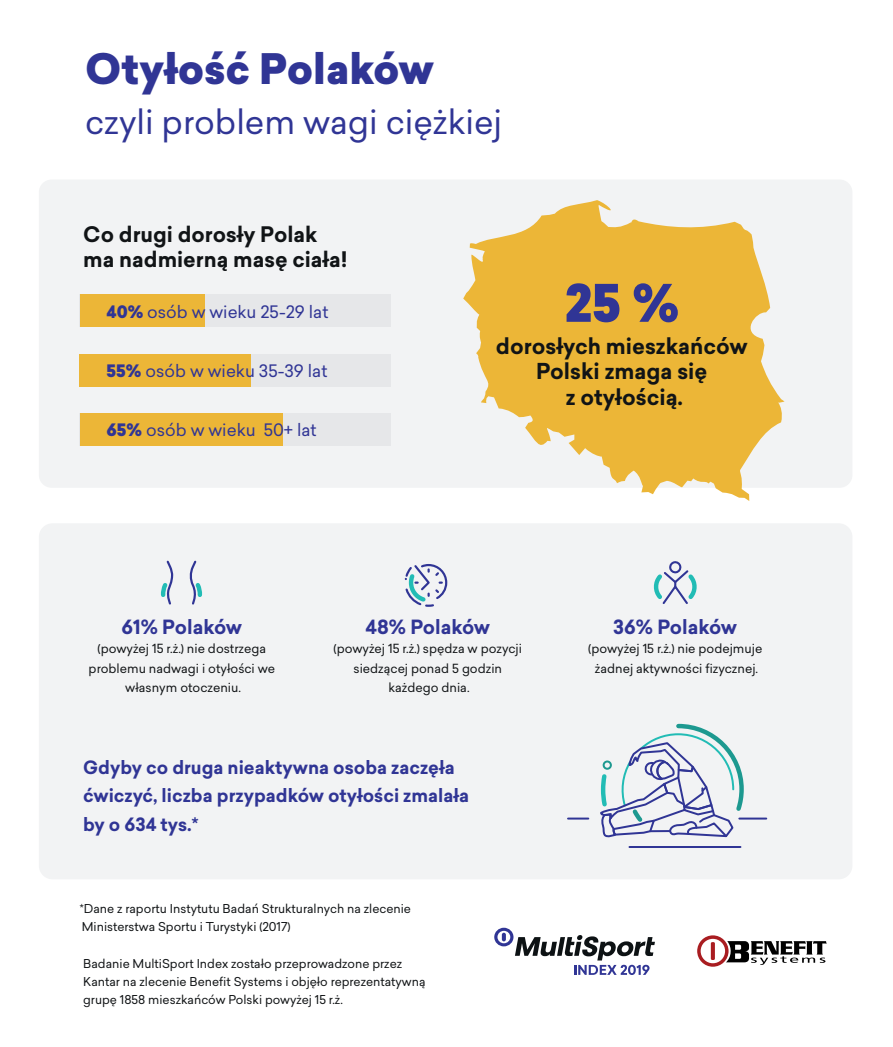
<style>
.page{position:relative;width:893px;height:1047px;background:#fff}
.page>*{position:absolute;margin:0;border:0;box-sizing:border-box;transform-origin:0 0}
.t1{font:900 50.7px "Sailec";color:#303595}
.t2{font:900 41.25px "Sailec";color:#303595}
.t3{font:33px "Sailec";color:#303595}
.t4{font:700 21.45px/25.8px "Sailec";color:#111416;text-align:center}
.t5{font:700 21px/25.2px "Sailec";color:#111416}
.t6{font:700 19.2px "Sailec";color:#303595}
.t7{font:700 18px/28.5px "Sailec";color:#303595}
.t8{font:16.8px "Sailec";color:#303595}
.t9{font:12.3px/19.5px "Sailec";color:#111416;text-align:center}
.t10{font:12px/18px "Sailec";color:#111416}
.s1{font-weight:900}
</style>
<div class="page">
<div style="left:39px;top:523px;width:813px;height:356px;background:#f2f3f4;border-radius:14px"></div>
<div style="left:39px;top:179px;width:813px;height:309px;background:#f2f3f4;border-radius:13px"></div>
<svg style="left:463px;top:200px;width:321px;height:301px;fill:#ecb637"></svg>
<div style="left:80px;top:413px;width:311px;height:32px;background:#e6e7e9"></div>
<div style="left:80px;top:413px;width:202px;height:32px;background:#ecb637"></div>
<div style="left:80px;top:354px;width:311px;height:32px;background:#e6e7e9"></div>
<div style="left:80px;top:354px;width:171px;height:32px;background:#ecb637"></div>
<div style="left:80px;top:295px;width:311px;height:32px;background:#e6e7e9"></div>
<div style="left:80px;top:295px;width:124px;height:32px;background:#ecb637"></div>
<svg style="left:494px;top:927px;width:161px;height:48px"></svg>
<svg style="left:697px;top:935px;width:130px;height:31px"></svg>
<hr style="left:629px;top:846px;width:111px;height:2px;background:#303595">
<hr style="left:568px;top:817px;width:20px;height:2px;background:#303595">
<hr style="left:739px;top:817px;width:27px;height:2px;background:#303595">
<svg style="left:600px;top:723px;width:146px;height:115px"></svg>
<div style="left:603px;top:760px;width:9px;height:9px;border:2px solid #1d9990;border-radius:50%"></div>
<svg style="left:189px;top:560px;width:14px;height:45px"></svg>
<svg style="left:160px;top:560px;width:14px;height:45px"></svg>
<svg style="left:655px;top:561px;width:41px;height:43px"></svg>
<svg style="left:404px;top:564px;width:44px;height:43px"></svg>
<h2 class="t2" style="left:85px;top:39px;width:350px">Otyłość Polaków</h2>
<h3 class="t3" style="left:85px;top:99px;width:418px">czyli problem wagi ciężkiej</h3>
<h3 class="t5" style="left:83px;top:222px;width:266px">Co drugi dorosły Polak ma nadmierną masę ciała!</h3>
<h3 class="t8" style="left:106px;top:300px;width:223px"><span class="s1">40%</span> osób w wieku 25-29 lat</h3>
<h3 class="t8" style="left:106px;top:359px;width:222px"><span class="s1">55%</span> osób w wieku 35-39 lat</h3>
<h3 class="t8" style="left:106px;top:418px;width:212px"><span class="s1">65%</span> osób w wieku 50+ lat</h3>
<h1 class="t1" style="left:564px;top:266px;width:116px">25 %</h1>
<h3 class="t4" style="left:496px;top:333px;width:253px">dorosłych mieszkańców<br>Polski zmaga się<br>z otyłością.</h3>
<h3 class="t6" style="left:122px;top:613px;width:122px">61% Polaków</h3>
<p class="t9" style="left:89px;top:639px;width:188px">(powyżej 15 r.ż.) nie dostrzega problemu nadwagi i otyłości we własnym otoczeniu.</p>
<h3 class="t6" style="left:365px;top:613px;width:126px">48% Polaków</h3>
<p class="t9" style="left:334px;top:639px;width:190px">(powyżej 15 r.ż.) spędza w pozycji siedzącej ponad 5 godzin każdego dnia.</p>
<h3 class="t7" style="left:83px;top:753px;width:387px">Gdyby co druga nieaktywna osoba zaczęła ćwiczyć, liczba przypadków otyłości zmalała by o 634 tys.*</h3>
<p class="t10" style="left:80px;top:899px;width:333px">*Dane z raportu Instytutu Badań Strukturalnych na zlecenie<br>Ministerstwa Sportu i Turystyki (2017)</p>
<p class="t10" style="left:83px;top:954px;width:344px">Badanie MultiSport Index zostało przeprowadzone przez<br>Kantar na zlecenie Benefit Systems i objęło reprezentatywną grupę 1858 mieszkańców Polski powyżej 15 r.ż.</p>
<h3 class="t6" style="left:613px;top:613px;width:125px">36% Polaków</h3>
<p class="t9" style="left:588px;top:639px;width:176px">(powyżej 15 r.ż.) nie podejmuje żadnej aktywności fizycznej.</p>
</div>
